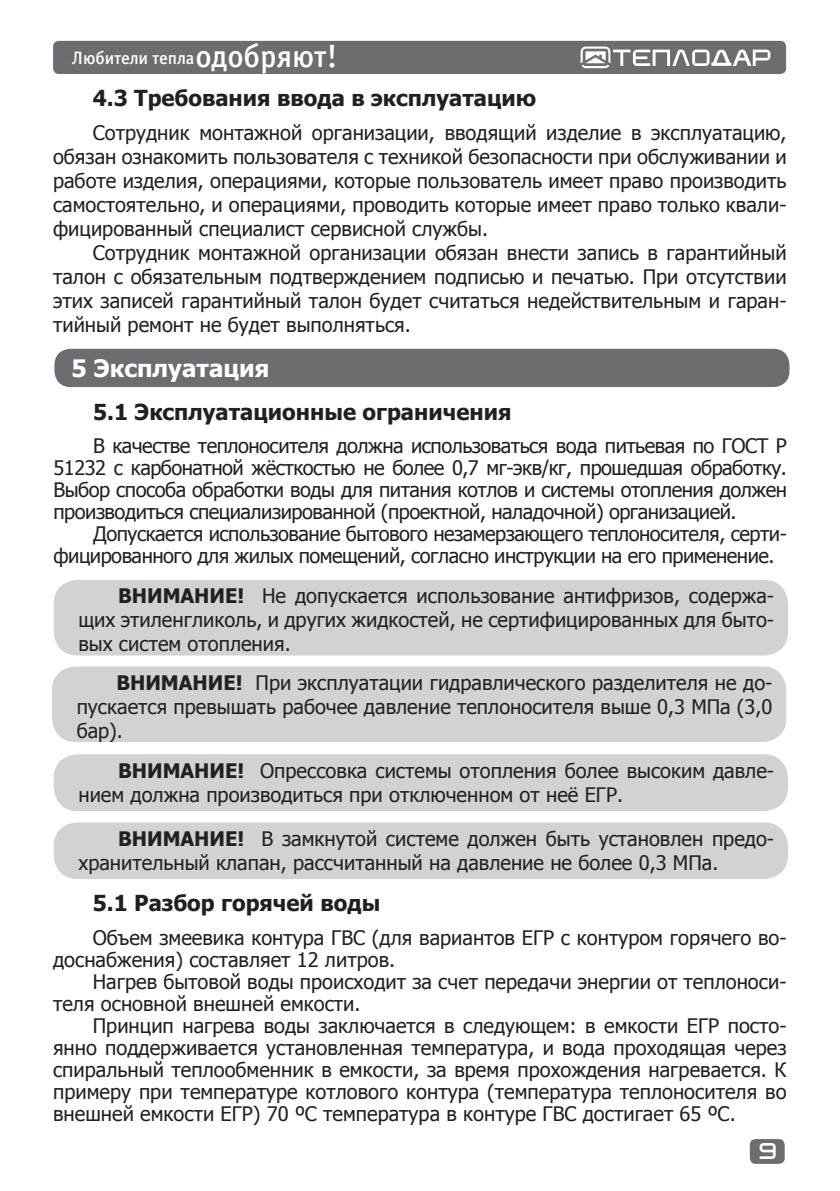
<style>
.page{position:relative;width:840px;height:1191px;background:#fff}
.page>*{position:absolute;margin:0;border:0;box-sizing:border-box;transform-origin:0 0}
.t1{font:700 24px "Tahoma";color:#fff}
.t2{font:700 22px "Tahoma";color:#231f20}
.t3{font:20px/24px "Tahoma";color:#231f20;text-align:justify}
.t4{font:20px/22px "Tahoma";letter-spacing:-.025em;color:#231f20}
.t5{font:18px "Officina Sans Medium C";letter-spacing:-.005em;color:#fff}
.t6{font:16px "teplodar";color:#fff}
.s1{font-size:32px}
.s2{font-weight:700}
</style>
<div class="page">
<div style="left:749px;top:1139px;width:35px;height:24px;background:#6c6d70;border-radius:6px"></div>
<div style="left:53px;top:41px;width:732px;height:33px;background:#6c6d70;border-radius:6px"></div>
<svg style="left:580px;top:46px;width:190px;height:22px"></svg>
<div style="left:54px;top:349px;width:735px;height:38px;background:#6c6d70;border-radius:16px"></div>
<div style="left:54px;top:580px;width:733px;height:75px;background:#d1d2d4;border-radius:24px"></div>
<div style="left:52px;top:666px;width:733px;height:76px;background:#d1d2d4;border-radius:24px"></div>
<div style="left:54px;top:754px;width:733px;height:57px;background:#d1d2d4;border-radius:24px"></div>
<div style="left:54px;top:822px;width:733px;height:57px;background:#d1d2d4;border-radius:24px"></div>
<p class="t5" style="left:72px;top:48px;width:267px">Любители тепла<span class="s1">одобряют!</span></p>
<p class="t2" style="left:93px;top:83px;width:444px">4.3 Требования ввода в эксплуатацию</p>
<p class="t3" style="left:53px;top:120px;width:734px;text-indent:40px">Сотрудник монтажной организации, вводящий изделие в эксплуатацию, обязан ознакомить пользователя с техникой безопасности при обслуживании и работе изделия, операциями, которые пользователь имеет право производить самостоятельно, и операциями, проводить которые имеет право только квали&shy;фицированный специалист сервисной службы.</p>
<p class="t3" style="left:53px;top:240px;width:734px;text-indent:40px">Сотрудник монтажной организации обязан внести запись в гарантийный талон с обязательным подтверждением подписью и печатью. При отсутствии этих записей гарантийный талон будет считаться недействительным и гаран&shy;тийный ремонт не будет выполняться.</p>
<p class="t1" style="left:71px;top:351px;width:199px">5 Эксплуатация</p>
<p class="t2" style="left:93px;top:396px;width:419px">5.1 Эксплуатационные ограничения</p>
<p class="t3" style="left:53px;top:434px;width:734px;line-height:22px;text-indent:40px">В качестве теплоносителя должна использоваться вода питьевая по ГОСТ Р 51232 с карбонатной жёсткостью не более 0,7 мг-экв/кг, прошедшая обработку.<br>Выбор способа обработки воды для питания котлов и системы отопления должен производиться специализированной (проектной, наладочной) организацией.</p>
<p class="t4" style="left:53px;top:522px;width:734px;text-indent:40px">Допускается использование бытового незамерзающего теплоносителя, серти&shy;фицированного для жилых помещений, согласно инструкции на его применение.</p>
<p class="t3" style="left:78px;top:583px;width:697px;text-indent:40px"><span class="s2">ВНИМАНИЕ!</span> Не допускается использование антифризов, содержа&shy;щих этиленгликоль, и других жидкостей, не сертифицированных для быто&shy;вых систем отопления.</p>
<p class="t3" style="left:77px;top:669px;width:697px;text-indent:40px"><span class="s2">ВНИМАНИЕ!</span> При эксплуатации гидравлического разделителя не до&shy;пускается превышать рабочее давление теплоносителя выше 0,3 МПа (3,0 бар).</p>
<p class="t3" style="left:78px;top:757px;width:697px;text-indent:40px"><span class="s2">ВНИМАНИЕ!</span> Опрессовка системы отопления более высоким давле&shy;нием должна производиться при отключенном от неё ЕГР.</p>
<p class="t3" style="left:78px;top:825px;width:697px;text-indent:40px"><span class="s2">ВНИМАНИЕ!</span> В замкнутой системе должен быть установлен предо&shy;хранительный клапан, рассчитанный на давление не более 0,3 МПа.</p>
<p class="t2" style="left:93px;top:888px;width:289px">5.1 Разбор горячей воды</p>
<p class="t3" style="left:53px;top:926px;width:734px;line-height:22px;text-indent:40px">Объем змеевика контура ГВС (для вариантов ЕГР с контуром горячего во&shy;доснабжения) составляет 12 литров.</p>
<p class="t3" style="left:53px;top:970px;width:734px;line-height:22px;text-indent:40px">Нагрев бытовой воды происходит за счет передачи энергии от теплоноси&shy;теля основной внешней емкости.</p>
<p class="t3" style="left:53px;top:1014px;width:734px;line-height:22px;text-indent:40px">Принцип нагрева воды заключается в следующем: в емкости ЕГР посто&shy;янно поддерживается установленная температура, и вода проходящая через спиральный теплообменник в емкости, за время прохождения нагревается. К примеру при температуре котлового контура (температура теплоносителя во внешней емкости ЕГР) 70 ºС температура в контуре ГВС достигает 65 ºС.</p>
<p class="t6" style="left:759px;top:1144px;width:18px">9</p>
</div>
